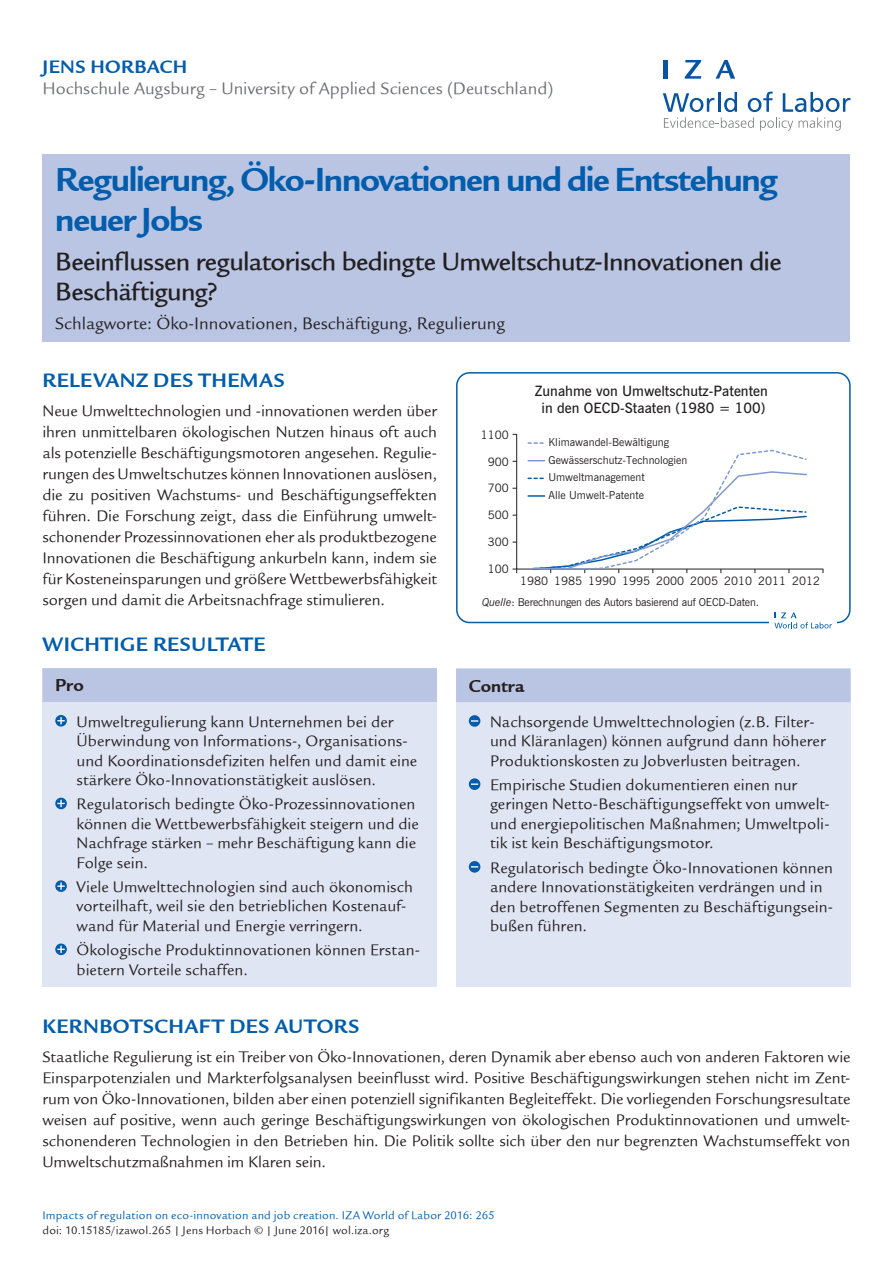
<style>
.page{position:relative;width:893px;height:1263px;background:#fff}
.page>*{position:absolute;margin:0;border:0;box-sizing:border-box;transform-origin:0 0}
.Cover__Title{font:36px/40.5px "Legacy Sans ITCTT Bold";letter-spacing:-.035em;color:#015dab}
.Cover__Subtitle{font:27px/30px "Legacy Sans Md ITCTT Medium";letter-spacing:-.025em;color:#231f20}
.Cover__Header{font:21px "Legacy Sans ITCTT Bold";letter-spacing:.02em;color:#015dab}
.Cover__AuthorName{font:19.5px "Legacy Sans ITCTT Bold";letter-spacing:.02em;color:#015dab}
.Cover__Pro_Con_Heade{font:18.75px "Legacy Sans ITCTT Bold";color:#231f20}
.Cover__Affiliation{font:18px "Legacy Sans ITCTT Book";color:#6c6d70}
.Cover__Keywords{font:18px "Legacy Sans ITCTT Book";color:#231f20}
.Cover__Bodytext{font:16.5px/21px "Legacy Sans ITCTT Book";letter-spacing:-.005em;color:#231f20;text-align:justify}
.Cover__Pro_Con_Bulle{font:16.5px/19.5px "Legacy Sans ITCTT Book";letter-spacing:.005em;color:#231f20}
.t1{font:600 14.25px/17.1px "News Gothic BT";color:#231f20;text-align:center}
.Cover__DOI_Title{font:12px "Legacy Sans ITCTT Book";letter-spacing:.015em;color:#015dab}
.Cover__DOI_Informati{font:12px "Legacy Sans ITCTT Book";letter-spacing:.015em;color:#231f20}
.t2{font:11.55px "News Gothic BT";color:#231f20}
.t3{font:10.95px/17.2px "News Gothic BT";color:#231f20}
.s1{font-style:italic}
</style>
<div class="page">
<svg style="left:663px;top:92px;width:187px;height:39px"></svg>
<hr style="left:664px;top:60px;width:4px;height:19px;background:#0854a0">
<svg style="left:685px;top:60px;width:16px;height:19px"></svg>
<svg style="left:716px;top:60px;width:19px;height:19px"></svg>
<div style="left:43px;top:154px;width:807px;height:188px;background:#b9c5e3"></div>
<div style="left:43px;top:668px;width:394px;height:319px;background:#e0e5f3"></div>
<div style="left:43px;top:668px;width:394px;height:34px;background:#b9c5e3"></div>
<svg style="left:55px;top:715px;width:12px;height:11px"></svg>
<svg style="left:57px;top:717px;width:8px;height:7px"></svg>
<svg style="left:55px;top:798px;width:12px;height:11px"></svg>
<svg style="left:57px;top:800px;width:8px;height:7px"></svg>
<svg style="left:55px;top:880px;width:12px;height:12px"></svg>
<svg style="left:57px;top:882px;width:8px;height:8px"></svg>
<svg style="left:55px;top:943px;width:12px;height:12px"></svg>
<svg style="left:57px;top:946px;width:8px;height:7px"></svg>
<div style="left:456px;top:669px;width:394px;height:317px;background:#e0e5f3"></div>
<div style="left:456px;top:668px;width:394px;height:34px;background:#b9c5e3"></div>
<div style="left:469px;top:715px;width:11px;height:12px;background:#015dab;border-radius:50%"></div>
<svg style="left:471px;top:720px;width:7px;height:2px"></svg>
<div style="left:469px;top:778px;width:11px;height:12px;background:#015dab;border-radius:50%"></div>
<svg style="left:471px;top:783px;width:7px;height:2px"></svg>
<svg style="left:469px;top:861px;width:11px;height:12px"></svg>
<div style="left:456px;top:372px;width:395px;height:251px;border:2px solid #015dab;border-radius:13px"></div>
<svg style="left:513px;top:434px;width:311px;height:139px"></svg>
<div style="left:769px;top:619px;width:68px;height:15px;background:#fff"></div>
<svg style="left:774px;top:612px;width:58px;height:16px"></svg>
<p class="Cover__AuthorName" style="left:43px;top:55px;width:146px">JENS HORBACH</p>
<p class="Cover__Affiliation" style="left:43px;top:79px;width:513px">Hochschule Augsburg – University of Applied Sciences (Deutschland)</p>
<p class="Cover__Title" style="left:55px;top:159px;width:724px">Regulierung, Öko-Innovationen und die Entstehung neuer Jobs</p>
<p class="Cover__Subtitle" style="left:55px;top:246px;width:728px">Beeinflussen regulatorisch bedingte Umweltschutz-Innovationen die<br>Beschäftigung?</p>
<p class="Cover__Keywords" style="left:55px;top:313px;width:451px">Schlagworte: Öko-Innovationen, Beschäftigung, Regulierung</p>
<p class="Cover__Header" style="left:43px;top:368px;width:244px">RELEVANZ DES THEMAS</p>
<p class="Cover__Bodytext" style="left:43px;top:401px;width:396px">Neue Umwelttechnologien und -innovationen werden über ihren unmittelbaren ökologischen Nutzen hinaus oft auch als potenzielle Beschäftigungsmotoren angesehen. Regulie&shy;rungen des Umweltschutzes können Innovationen auslösen, die zu positiven Wachstums- und Beschäftigungseffekten führen. Die Forschung zeigt, dass die Einführung umwelt&shy;schonender Prozessinnovationen eher als produktbezogene Innovationen die Beschäftigung ankurbeln kann, indem sie für Kosteneinsparungen und größere Wettbewerbsfähigkeit sorgen und damit die Arbeitsnachfrage stimulieren.</p>
<p class="Cover__Header" style="left:43px;top:633px;width:225px">WICHTIGE RESULTATE</p>
<p class="Cover__Pro_Con_Heade" style="left:55px;top:675px;width:30px">Pro</p>
<p class="Cover__Pro_Con_Bulle" style="left:77px;top:712px;width:342px">Umweltregulierung kann Unternehmen bei der Überwindung von Informations-, Organisations&shy;und Koordinationsdefiziten helfen und damit eine stärkere Öko-Innovationstätigkeit auslösen.</p>
<p class="Cover__Pro_Con_Bulle" style="left:77px;top:794px;width:344px">Regulatorisch bedingte Öko-Prozessinnovationen können die Wettbewerbsfähigkeit steigern und die Nachfrage stärken – mehr Beschäftigung kann die Folge sein.</p>
<p class="Cover__Pro_Con_Bulle" style="left:77px;top:877px;width:338px">Viele Umwelttechnologien sind auch ökonomisch vorteilhaft, weil sie den betrieblichen Kostenauf&shy;wand für Material und Energie verringern.</p>
<p class="Cover__Pro_Con_Bulle" style="left:77px;top:940px;width:345px">Ökologische Produktinnovationen können Erstan&shy;bietern Vorteile schaffen.</p>
<p class="t2" style="left:481px;top:427px;width:29px">1100</p>
<p class="t2" style="left:488px;top:454px;width:22px">900</p>
<p class="t2" style="left:488px;top:481px;width:22px">700</p>
<p class="t2" style="left:488px;top:508px;width:22px">500</p>
<p class="t2" style="left:488px;top:535px;width:22px">300</p>
<p class="t2" style="left:488px;top:562px;width:22px">100</p>
<p class="t1" style="left:535px;top:383px;width:235px">Zunahme von Umweltschutz-Patenten in den OECD-Staaten (1980 = 100)</p>
<p class="t3" style="left:548px;top:434px;width:122px">Klimawandel-Bewältigung</p>
<p class="t3" style="left:548px;top:452px;width:140px">Gewässerschutz-Technologien<br>Umweltmanagement</p>
<p class="t3" style="left:548px;top:487px;width:97px">Alle Umwelt-Patente</p>
<p class="t2" style="left:520px;top:574px;width:302px">1980 1985 1990 1995 2000 2005 2010 2011 2012</p>
<p class="t3" style="left:482px;top:594px;width:278px"><span class="s1">Quelle</span>: Berechnungen des Autors basierend auf OECD-Daten.</p>
<p class="Cover__Pro_Con_Heade" style="left:469px;top:675px;width:57px">Contra</p>
<p class="Cover__Pro_Con_Bulle" style="left:490px;top:712px;width:337px">Nachsorgende Umwelttechnologien (z.B. Filter&shy;und Kläranlagen) können aufgrund dann höherer<br>Produktionskosten zu Jobverlusten beitragen.</p>
<p class="Cover__Pro_Con_Bulle" style="left:490px;top:775px;width:341px">Empirische Studien dokumentieren einen nur geringen Netto-Beschäftigungseffekt von umwelt&shy;und energiepolitischen Maßnahmen; Umweltpoli&shy;tik ist kein Beschäftigungsmotor.</p>
<p class="Cover__Pro_Con_Bulle" style="left:490px;top:858px;width:345px">Regulatorisch bedingte Öko-Innovationen können andere Innovationstätigkeiten verdrängen und in den betroffenen Segmenten zu Beschäftigungsein&shy;bußen führen.</p>
<p class="Cover__Header" style="left:43px;top:1014px;width:318px">KERNBOTSCHAFT DES AUTORS</p>
<p class="Cover__Bodytext" style="left:43px;top:1047px;width:809px">Staatliche Regulierung ist ein Treiber von Öko-Innovationen, deren Dynamik aber ebenso auch von anderen Faktoren wie Einsparpotenzialen und Markterfolgsanalysen beeinflusst wird. Positive Beschäftigungswirkungen stehen nicht im Zent&shy;rum von Öko-Innovationen, bilden aber einen potenziell signifikanten Begleiteffekt. Die vorliegenden Forschungsresultate weisen auf positive, wenn auch geringe Beschäftigungswirkungen von ökologischen Produktinnovationen und umwelt&shy;schonenderen Technologien in den Betrieben hin. Die Politik sollte sich über den nur begrenzten Wachstumseffekt von Umweltschutzmaßnahmen im Klaren sein.</p>
<p class="Cover__DOI_Title" style="left:43px;top:1209px;width:454px">Impacts of regulation on eco-innovation and job creation. IZA World of Labor 2016: 265</p>
<p class="Cover__DOI_Informati" style="left:43px;top:1224px;width:348px">doi: 10.15185/izawol.265 | Jens Horbach © | June 2016| wol.iza.org</p>
</div>
